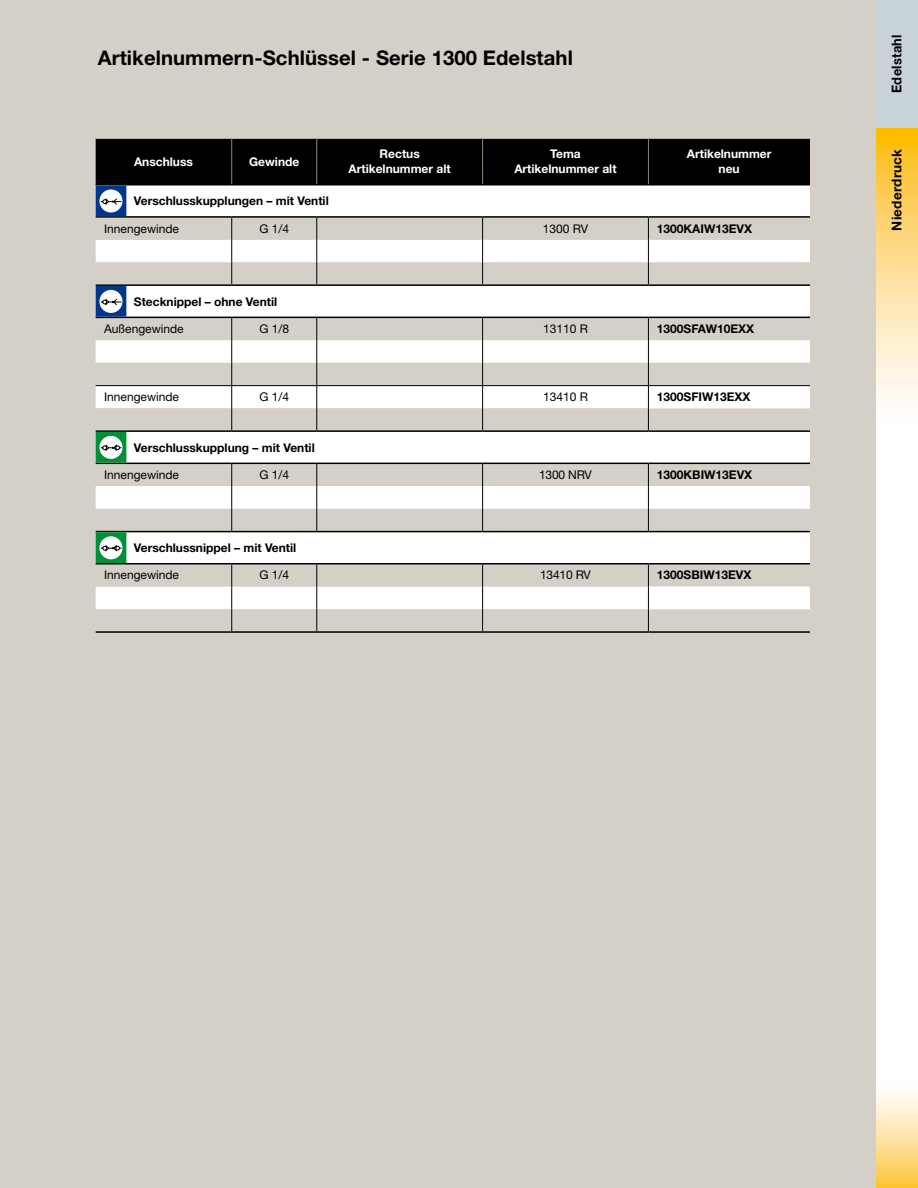
<style>
.page{position:relative;width:918px;height:1188px;background:#fff}
.page>*{position:absolute;margin:0;border:0;box-sizing:border-box;transform-origin:0 0}
.t1{font:700 20.25px "Helvetica Neue LT Std";letter-spacing:.005em;color:#000}
.t2{font:700 13.5px "Helvetica Neue LT Std";letter-spacing:.02em;color:#000}
.t3{font:700 13.5px "Helvetica Neue LT Std";letter-spacing:.02em;color:#000;scale:.95 1}
.t4{font:700 12px "Helvetica Neue LT Std";color:#000}
.t5{font:12px "Helvetica Neue LT Std";color:#000}
.t6{font:700 12px/15px "Helvetica Neue LT Std";color:#fff;text-align:center}
</style>
<div class="page">
<svg style="left:875px;top:128px;width:43px;height:297px;background:#fddf96"></svg>
<div style="left:875px;top:1082px;width:43px;height:106px;background:linear-gradient(to bottom,#fff,#fdc642)"></div>
<div style="left:875px;top:0;width:43px;height:128px;background:#c8d3d9"></div>
<div style="left:0;top:0;width:875px;height:1188px;background:#d4d0c7"></div>
<div style="left:96px;top:139px;width:714px;height:45px;background:#000"></div>
<div style="left:126px;top:186px;width:684px;height:30px;background:#fff"></div>
<svg style="left:96px;top:218px;width:552px;height:413px"></svg>
<svg style="left:648px;top:240px;width:162px;height:77px;fill:#fff"></svg>
<hr style="left:96px;top:184px;width:136px;height:2px;background:#000">
<hr style="left:232px;top:184px;width:85px;height:2px;background:#000">
<hr style="left:317px;top:184px;width:166px;height:2px;background:#000">
<hr style="left:483px;top:184px;width:165px;height:2px;background:#000">
<hr style="left:648px;top:184px;width:162px;height:2px;background:#000">
<hr style="left:96px;top:216px;width:136px;height:2px;background:#000">
<hr style="left:232px;top:216px;width:85px;height:2px;background:#000">
<hr style="left:317px;top:216px;width:166px;height:2px;background:#000">
<hr style="left:483px;top:216px;width:165px;height:2px;background:#000">
<hr style="left:648px;top:216px;width:162px;height:2px;background:#000">
<svg style="left:231px;top:218px;width:1px;height:66px"></svg>
<svg style="left:316px;top:218px;width:1px;height:66px"></svg>
<svg style="left:482px;top:218px;width:1px;height:66px"></svg>
<svg style="left:648px;top:218px;width:1px;height:66px"></svg>
<hr style="left:96px;top:284px;width:136px;height:2px;background:#000">
<hr style="left:232px;top:284px;width:85px;height:2px;background:#000">
<hr style="left:317px;top:284px;width:166px;height:2px;background:#000">
<hr style="left:483px;top:284px;width:165px;height:2px;background:#000">
<hr style="left:648px;top:284px;width:162px;height:2px;background:#000">
<hr style="left:96px;top:317px;width:136px;height:1px;background:#000">
<hr style="left:232px;top:317px;width:85px;height:1px;background:#000">
<hr style="left:317px;top:317px;width:166px;height:1px;background:#000">
<hr style="left:483px;top:317px;width:165px;height:1px;background:#000">
<hr style="left:648px;top:317px;width:162px;height:1px;background:#000">
<hr style="left:96px;top:385px;width:136px;height:1px;background:#000">
<hr style="left:232px;top:385px;width:85px;height:1px;background:#000">
<hr style="left:317px;top:385px;width:166px;height:1px;background:#000">
<hr style="left:483px;top:385px;width:165px;height:1px;background:#000">
<svg style="left:231px;top:318px;width:1px;height:112px"></svg>
<svg style="left:316px;top:318px;width:1px;height:112px"></svg>
<svg style="left:482px;top:318px;width:1px;height:112px"></svg>
<hr style="left:96px;top:430px;width:136px;height:2px;background:#000">
<hr style="left:232px;top:430px;width:85px;height:2px;background:#000">
<hr style="left:317px;top:430px;width:166px;height:2px;background:#000">
<hr style="left:483px;top:430px;width:165px;height:2px;background:#000">
<hr style="left:96px;top:463px;width:136px;height:1px;background:#000">
<hr style="left:232px;top:463px;width:85px;height:1px;background:#000">
<hr style="left:317px;top:463px;width:166px;height:1px;background:#000">
<hr style="left:483px;top:463px;width:165px;height:1px;background:#000">
<svg style="left:231px;top:464px;width:1px;height:67px"></svg>
<svg style="left:316px;top:464px;width:1px;height:67px"></svg>
<svg style="left:482px;top:464px;width:1px;height:67px"></svg>
<hr style="left:96px;top:531px;width:136px;height:1px;background:#000">
<hr style="left:232px;top:531px;width:85px;height:1px;background:#000">
<hr style="left:317px;top:531px;width:166px;height:1px;background:#000">
<hr style="left:483px;top:531px;width:165px;height:1px;background:#000">
<hr style="left:96px;top:563px;width:136px;height:2px;background:#000">
<hr style="left:232px;top:563px;width:85px;height:2px;background:#000">
<hr style="left:317px;top:563px;width:166px;height:2px;background:#000">
<hr style="left:483px;top:563px;width:165px;height:2px;background:#000">
<hr style="left:96px;top:631px;width:136px;height:2px;background:#000">
<svg style="left:231px;top:565px;width:1px;height:66px"></svg>
<hr style="left:232px;top:631px;width:85px;height:2px;background:#000">
<svg style="left:316px;top:565px;width:1px;height:66px"></svg>
<hr style="left:317px;top:631px;width:166px;height:2px;background:#000">
<svg style="left:482px;top:565px;width:1px;height:66px"></svg>
<hr style="left:483px;top:631px;width:165px;height:2px;background:#000">
<svg style="left:648px;top:318px;width:162px;height:313px"></svg>
<hr style="left:648px;top:631px;width:162px;height:2px;background:#000">
<hr style="left:231px;top:139px;width:1px;height:45px;background:#8f8678">
<hr style="left:316px;top:139px;width:1px;height:45px;background:#8f8678">
<hr style="left:482px;top:139px;width:1px;height:45px;background:#8f8678">
<hr style="left:648px;top:139px;width:1px;height:45px;background:#8f8678">
<div style="left:96px;top:532px;width:30px;height:31px;background:#009037"></div>
<div style="left:99px;top:536px;width:24px;height:23px;background:#fff;border-radius:50%"></div>
<svg style="left:100px;top:545px;width:22px;height:7px"></svg>
<div style="left:96px;top:432px;width:30px;height:31px;background:#009037"></div>
<div style="left:99px;top:436px;width:24px;height:23px;background:#fff;border-radius:50%"></div>
<svg style="left:100px;top:444px;width:22px;height:7px"></svg>
<div style="left:96px;top:185px;width:30px;height:31px;background:#00378b"></div>
<div style="left:99px;top:189px;width:24px;height:24px;background:#fff;border-radius:50%"></div>
<svg style="left:100px;top:198px;width:22px;height:7px"></svg>
<div style="left:96px;top:286px;width:30px;height:31px;background:#00378b"></div>
<div style="left:99px;top:290px;width:24px;height:23px;background:#fff;border-radius:50%"></div>
<svg style="left:100px;top:298px;width:22px;height:7px"></svg>
<h1 class="t1" style="left:98px;top:46px;width:477px">Artikelnummern-Schlüssel - Serie 1300 Edelstahl</h1>
<p class="t6" style="left:134px;top:154px;width:60px">Anschluss</p>
<p class="t6" style="left:249px;top:154px;width:52px">Gewinde</p>
<p class="t6" style="left:349px;top:146px;width:104px">Rectus<br>Artikelnummer alt</p>
<p class="t6" style="left:514px;top:146px;width:104px">Tema<br>Artikelnummer alt</p>
<p class="t6" style="left:687px;top:146px;width:86px">Artikelnummer neu</p>
<p class="t4" style="left:134px;top:193px;width:196px">Verschlusskupplungen – mit Ventil</p>
<p class="t5" style="left:104px;top:221px;width:76px">Innengewinde</p>
<p class="t5" style="left:259px;top:221px;width:31px">G 1/4</p>
<p class="t5" style="left:543px;top:221px;width:47px">1300 RV</p>
<p class="t4" style="left:657px;top:221px;width:97px">1300KAIW13EVX</p>
<p class="t4" style="left:134px;top:294px;width:145px">Stecknippel – ohne Ventil</p>
<p class="t5" style="left:104px;top:322px;width:81px">Außengewinde</p>
<p class="t5" style="left:259px;top:322px;width:31px">G 1/8</p>
<p class="t5" style="left:543px;top:322px;width:46px">13110 R</p>
<p class="t4" style="left:657px;top:321px;width:99px">1300SFAW10EXX</p>
<p class="t5" style="left:104px;top:390px;width:76px">Innengewinde</p>
<p class="t5" style="left:259px;top:390px;width:31px">G 1/4</p>
<p class="t5" style="left:543px;top:390px;width:46px">13410 R</p>
<p class="t4" style="left:657px;top:390px;width:95px">1300SFIW13EXX</p>
<p class="t4" style="left:134px;top:440px;width:182px">Verschlusskupplung – mit Ventil</p>
<p class="t5" style="left:104px;top:468px;width:76px">Innengewinde</p>
<p class="t5" style="left:259px;top:468px;width:31px">G 1/4</p>
<p class="t5" style="left:539px;top:468px;width:54px">1300 NRV</p>
<p class="t4" style="left:657px;top:467px;width:97px">1300KBIW13EVX</p>
<p class="t4" style="left:134px;top:540px;width:164px">Verschlussnippel – mit Ventil</p>
<p class="t5" style="left:104px;top:568px;width:76px">Innengewinde</p>
<p class="t5" style="left:259px;top:568px;width:31px">G 1/4</p>
<p class="t5" style="left:540px;top:568px;width:52px">13410 RV</p>
<p class="t4" style="left:657px;top:568px;width:96px">1300SBIW13EVX</p>
<p class="t3" style="left:888px;top:93px;width:63px;rotate:-90deg">Edelstahl</p>
<p class="t2" style="left:888px;top:231px;width:83px;rotate:-90deg">Niederdruck</p>
</div>
